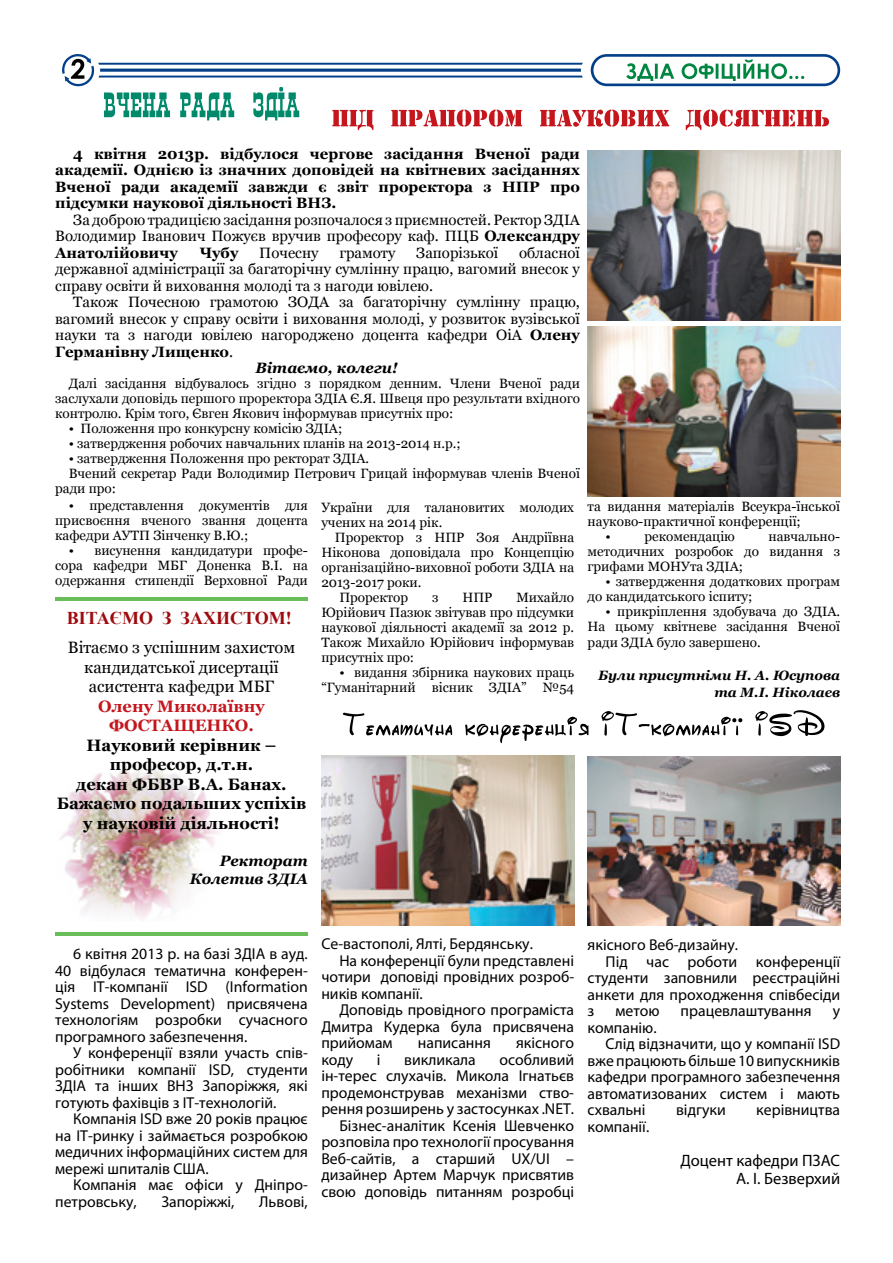
<style>
.page{position:relative;width:893px;height:1263px;background:#fff}
.page>*{position:absolute;margin:0;border:0;box-sizing:border-box;transform-origin:0 0}
.t1{font:700 18px "Times New Roman";color:#9e0b0f}
.t2{font:700 16.5px/19.5px "Georgia";color:#000;text-align:center}
.t3{font:16.5px/19.5px "Georgia";color:#000;text-align:center}
.t4{font:16.5px/18px "Myriad Pro";color:#000;text-align:right}
.t5{font:700 16.5px/19.5px "Georgia";color:#c4161c;text-align:center}
.t6{font:15.75px/16.5px "Myriad Pro";color:#000;text-align:justify}
.t7{font:15px/16.5px "Georgia";color:#000;text-align:justify}
.t8{font:700 15px/16.5px "Georgia";color:#000;text-align:justify}
.t9{font:italic 700 15px/18px "Georgia";color:#000;text-align:right}
.t10{font:13.5px/15px "Georgia";color:#000;text-align:justify}
.t11{font:italic 700 13.5px/16.5px "Georgia";color:#000;text-align:right}
.s1{font-weight:700}
.s2{font-weight:400}
</style>
<div class="page">
<img style="left:60px;top:766px;width:159px;height:154px">
<img style="left:587px;top:151px;width:253px;height:169px">
<img style="left:587px;top:327px;width:253px;height:170px">
<img style="left:587px;top:756px;width:253px;height:170px">
<svg style="left:343px;top:710px;width:481px;height:33px"></svg>
<hr style="left:55px;top:597px;width:253px;height:4px;background:#6abe59">
<img style="left:321px;top:755px;width:253px;height:170px">
<hr style="left:55px;top:932px;width:253px;height:4px;background:#6abe59">
<svg style="left:62px;top:54px;width:778px;height:76px"></svg>
<p class="t8" style="left:55px;top:145px;width:526px;text-indent:18px">4 квітня 2013p. відбулося чергове засідання Вченої ради академії. Однією із значних доповідей на квітневих засіданнях Вченої ради академії завжди є звіт проректора з НПР про підсумки наукової діяльності ВНЗ.</p>
<p class="t7" style="left:55px;top:211px;width:526px;text-indent:18px">За доброю традицією засідання розпочалося з приємностей. Ректор ЗДІА Володимир Іванович Пожуєв вручив професору каф. ПЦБ <span class="s1">Олександру Анатолійовичу</span></p>
<p class="t7" style="left:55px;top:244px;width:526px;text-indent:464px">обласної державної адміністрації за багаторічну сумлінну працю, вагомий внесок у справу освіти й виховання молоді та з нагоди ювілею.</p>
<p class="t7" style="left:73px;top:294px;width:508px">Також Почесною грамотою ЗОДА за багаторічну сумлінну працю,</p>
<p class="t7" style="left:55px;top:310px;width:526px">вагомий внесок у справу освіти і виховання молоді, у розвиток вузівської</p>
<p class="t7" style="left:55px;top:327px;width:526px">науки та з нагоди ювілею нагороджено доцента кафедри ОіА <span class="s1">Олену</span></p>
<p class="t8" style="left:55px;top:343px;width:179px">Германівну Лищенко<span class="s2">.</span></p>
<p class="t9" style="left:255px;top:359px;width:144px">Вітаємо, колеги!</p>
<p class="t10" style="left:55px;top:376px;width:526px;text-indent:14px">Далі засідання відбувалось згідно з порядком денним. Члени Вченої ради заслухали доповідь першого проректора ЗДІА Є.Я. Швеця про результати вхідного контролю. Крім того, Євген Якович інформував присутніх про:</p>
<p class="t10" style="left:69px;top:421px;width:275px">• Положення про конкурсну комісію ЗДІА;</p>
<p class="t10" style="left:69px;top:436px;width:393px">• затвердження робочих навчальних планів на 2013-2014 н.р.;</p>
<p class="t10" style="left:69px;top:451px;width:302px">• затвердження Положення про ректорат ЗДІА.</p>
<p class="t10" style="left:69px;top:466px;width:513px">Вчений секретар Ради Володимир Петрович Грицай інформував членів Вченої</p>
<p class="t10" style="left:55px;top:481px;width:62px">ради про:</p>
<p class="t8" style="left:200px;top:244px;width:40px">Чубу</p>
<p class="t7" style="left:259px;top:244px;width:61px">Почесну</p>
<p class="t7" style="left:339px;top:244px;width:57px">грамоту</p>
<p class="t7" style="left:416px;top:244px;width:84px">Запорізької</p>
<p class="t10" style="left:55px;top:498px;width:254px;text-indent:14px">• представлення документів для присвоєння вченого звання доцента кафедри АУТП Зінченку В.Ю.;</p>
<p class="t10" style="left:55px;top:543px;width:254px;text-indent:14px">• висунення кандидатури профе&shy;сора кафедри МБГ Доненка В.І. на одержання стипендії Верховної Ради</p>
<p class="t1" style="left:67px;top:605px;width:227px">ВІТАЄМО З ЗАХИСТОМ!</p>
<p class="t3" style="left:68px;top:638px;width:229px">Вітаємо з успішним захистом кандидатської дисертації асистента кафедри МБГ</p>
<p class="t5" style="left:98px;top:696px;width:168px">Олену Миколаївну<br>ФОСТАЩЕНКО.</p>
<p class="t2" style="left:57px;top:735px;width:251px">Науковий керівник – професор, д.т.н.<br>декан ФБВР В.А. Банах.<br>Бажаємо подальших успіхів у науковій діяльності!</p>
<p class="t9" style="left:190px;top:852px;width:120px">Ректорат<br>Колетив ЗДІА</p>
<p class="t10" style="left:321px;top:500px;width:254px">України для талановитих молодих учених на 2014 рік.</p>
<p class="t10" style="left:335px;top:530px;width:241px">Проректор з НПР Зоя Андріївна</p>
<p class="t10" style="left:321px;top:545px;width:254px">Ніконова доповідала про Концепцію</p>
<p class="t10" style="left:321px;top:560px;width:254px">організаційно-виховної роботи ЗДІА на</p>
<p class="t10" style="left:321px;top:575px;width:102px">2013-2017 роки.</p>
<p class="t10" style="left:339px;top:590px;width:70px">Проректор</p>
<p class="t10" style="left:432px;top:590px;width:8px">з</p>
<p class="t10" style="left:462px;top:590px;width:32px">НПР</p>
<p class="t10" style="left:321px;top:590px;width:254px;text-indent:195px">Михайло Юрійович Пазюк звітував про підсумки наукової діяльності академії за 2012 р.<br>Також Михайло Юрійович інформував присутніх про:</p>
<p class="t10" style="left:321px;top:665px;width:254px;text-align:right">• видання збірника наукових праць “Гуманітарний вісник ЗДІА” №54</p>
<p class="t10" style="left:588px;top:498px;width:254px">та видання матеріалів Всеукра-їнської</p>
<p class="t10" style="left:588px;top:513px;width:215px">науково-практичної конференції;</p>
<p class="t10" style="left:606px;top:528px;width:7px">•</p>
<p class="t10" style="left:644px;top:528px;width:92px">рекомендацію</p>
<p class="t10" style="left:588px;top:528px;width:254px;text-indent:181px">навчально&shy;методичних розробок до видання з грифами МОНУта ЗДІА;</p>
<p class="t10" style="left:588px;top:573px;width:254px;text-indent:18px">• затвердження додаткових програм до кандидатського іспиту;</p>
<p class="t10" style="left:588px;top:603px;width:254px;text-align:right">• прикріплення здобувача до ЗДІА.<br>На цьому квітневе засідання Вченої</p>
<p class="t10" style="left:588px;top:635px;width:175px">ради ЗДІА було завершено.</p>
<p class="t11" style="left:598px;top:667px;width:243px">Були присутніми Н. А. Юсупова та М.І. Ніколаєв</p>
<p class="t6" style="left:55px;top:945px;width:254px;text-indent:18px">6 квітня 2013 р. на базі ЗДІА в ауд.<br>40 відбулася тематична конферен&shy;ція ІТ-компанії ISD (Information Systems Development) присвячена технологіям розробки сучасного програмного забезпечення.</p>
<p class="t6" style="left:55px;top:1044px;width:254px;text-indent:18px">У конференції взяли участь спів&shy;робітники компанії ISD, студенти ЗДІА та інших ВНЗ Запоріжжя, які готують фахівців з ІТ-технологій.</p>
<p class="t6" style="left:55px;top:1110px;width:254px;text-indent:18px">Компанія ISD вже 20 років працює на ІТ-ринку і займається розробкою медичних інформаційних систем для мережі шпиталів США.</p>
<p class="t6" style="left:55px;top:1176px;width:254px;text-indent:18px">Компанія має офіси у Дніпро&shy;петровську,</p>
<p class="t6" style="left:161px;top:1193px;width:75px">Запоріжжі,</p>
<p class="t6" style="left:259px;top:1193px;width:50px">Львові,</p>
<p class="t6" style="left:321px;top:935px;width:213px">Се-вастополі, Ялті, Бердянську.</p>
<p class="t6" style="left:339px;top:952px;width:236px">На конференції були представлені</p>
<p class="t6" style="left:321px;top:968px;width:254px">чотири доповіді провідних розроб-</p>
<p class="t6" style="left:321px;top:985px;width:103px">ників компанії.</p>
<p class="t6" style="left:339px;top:1001px;width:236px">Доповідь провідного програміста</p>
<p class="t6" style="left:321px;top:1018px;width:254px">Дмитра Кудерка була присвячена</p>
<p class="t6" style="left:321px;top:1034px;width:73px">прийомам</p>
<p class="t6" style="left:418px;top:1034px;width:75px">написання</p>
<p class="t6" style="left:516px;top:1034px;width:60px">якісного</p>
<p class="t6" style="left:321px;top:1051px;width:33px">коду</p>
<p class="t6" style="left:377px;top:1051px;width:5px">і</p>
<p class="t6" style="left:404px;top:1051px;width:73px">викликала</p>
<p class="t6" style="left:321px;top:1051px;width:254px;text-align:right">особливий<br>ін-терес слухачів. Микола Ігнатьєв продемонстрував механізми ство&shy;рення розширень у застосунках .NET.<br>Бізнес-аналітик Ксенія Шевченко розповіла про технології просування<br>Веб-сайтів, а старший UX/UI – дизайнер Артем Марчук присвятив свою доповідь питанням розробці</p>
<p class="t6" style="left:588px;top:936px;width:152px">якісного Веб-дизайну.</p>
<p class="t6" style="left:606px;top:953px;width:236px">Під час роботи конференції</p>
<p class="t6" style="left:588px;top:969px;width:254px">студенти заповнили реєстраційні</p>
<p class="t6" style="left:588px;top:986px;width:254px">анкети для проходження співбесіди</p>
<p class="t6" style="left:588px;top:1002px;width:8px">з</p>
<p class="t6" style="left:615px;top:1002px;width:46px">метою</p>
<p class="t6" style="left:681px;top:1002px;width:133px">працевлаштування</p>
<p class="t6" style="left:833px;top:1002px;width:9px">у</p>
<p class="t6" style="left:588px;top:1019px;width:71px">компанію.</p>
<p class="t6" style="left:606px;top:1035px;width:236px">Слід відзначити, що у компанії ISD</p>
<p class="t6" style="left:588px;top:1052px;width:254px">вже працюють більше 10 випускників</p>
<p class="t6" style="left:588px;top:1068px;width:254px">кафедри програмного забезпечення</p>
<p class="t6" style="left:588px;top:1085px;width:254px">автоматизованих систем і мають</p>
<p class="t6" style="left:588px;top:1101px;width:59px">схвальні</p>
<p class="t6" style="left:676px;top:1101px;width:51px">відгуки</p>
<p class="t6" style="left:756px;top:1101px;width:85px">керівництва</p>
<p class="t6" style="left:588px;top:1118px;width:63px">компанії.</p>
<p class="t4" style="left:680px;top:1151px;width:161px">Доцент кафедри ПЗАС<br>А. І. Безверхий</p>
</div>
